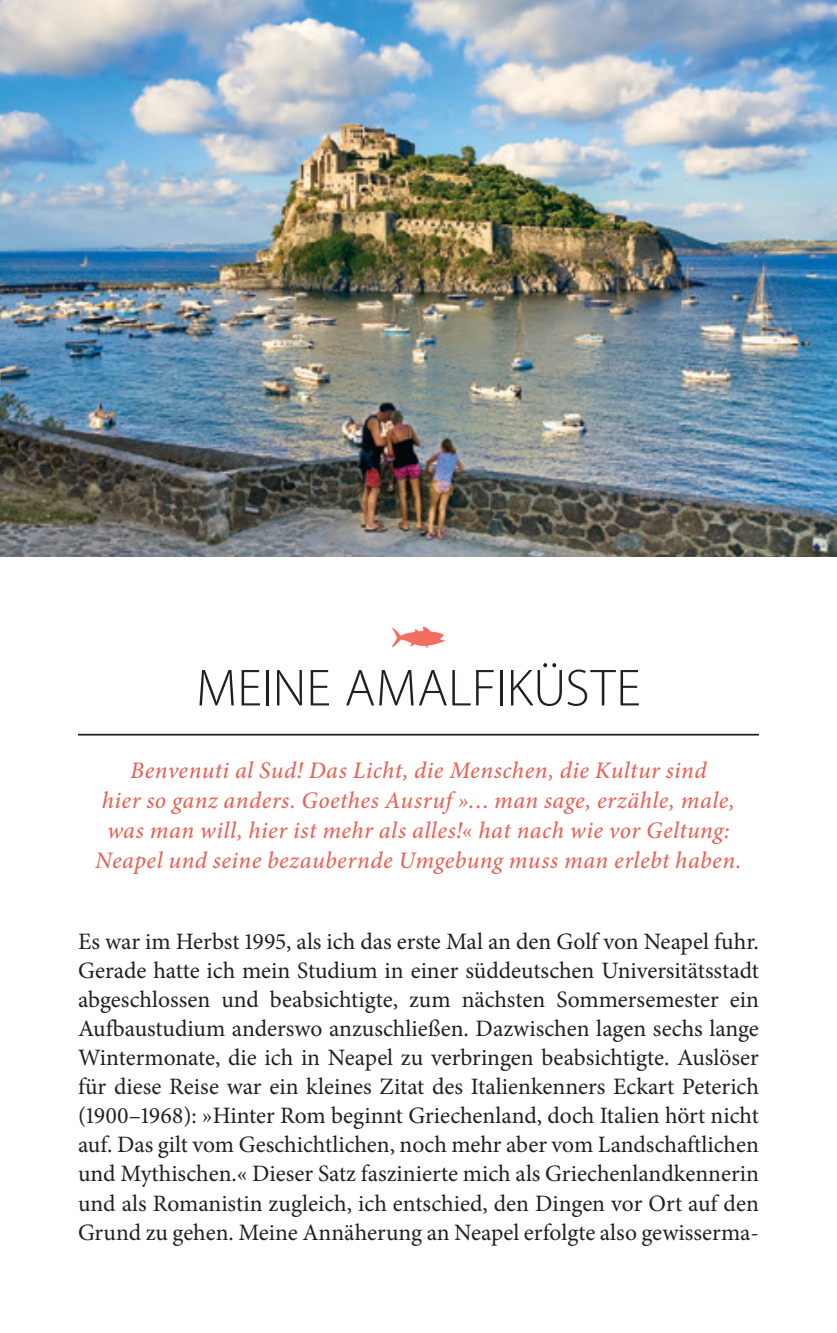
<style>
.page{position:relative;width:837px;height:1333px;background:#fff}
.page>*{position:absolute;margin:0;border:0;box-sizing:border-box;transform-origin:0 0}
.t1{font:300 52.5px "Myriad Pro";letter-spacing:.005em;color:#231f20}
.t2{font:italic 500 23.75px/30px "Minion Pro";letter-spacing:.02em;color:#e76457;text-align:center}
.t3{font:23.5px/29px "Minion Pro";color:#231f20;text-align:justify}
</style>
<div class="page">
<img style="left:0;top:0;width:836px;height:556px">
<hr style="left:78px;top:733px;width:680px;height:2px;background:#231f20">
<svg style="left:391px;top:626px;width:54px;height:22px"></svg>
<h1 class="t1" style="left:196px;top:659px;width:446px">MEINE AMALFIKÜSTE</h1>
<p class="t2" style="left:95px;top:755px;width:647px">Benvenuti al Sud! Das Licht, die Menschen, die Kultur sind<br>hier so ganz anders. Goethes Ausruf »… man sage, erzähle, male, was man will, hier ist mehr als alles!« hat nach wie vor Geltung:<br>Neapel und seine bezaubernde Umgebung muss man erlebt haben.</p>
<p class="t3" style="left:78px;top:927px;width:682px">Es war im Herbst 1995, als ich das erste Mal an den Golf von Neapel fuhr.<br>Gerade hatte ich mein Studium in einer süddeutschen Universitätsstadt abgeschlossen und beabsichtigte, zum nächsten Sommersemester ein Aufbaustudium anderswo anzuschließen. Dazwischen lagen sechs lange Wintermonate, die ich in Neapel zu verbringen beabsichtigte. Auslöser für diese Reise war ein kleines Zitat des Italienkenners Eckart Peterich (1900–1968): »Hinter Rom beginnt Griechenland, doch Italien hört nicht auf. Das gilt vom Geschichtlichen, noch mehr aber vom Landschaftlichen und Mythischen.« Dieser Satz faszinierte mich als Griechenlandkennerin und als Romanistin zugleich, ich entschied, den Dingen vor Ort auf den Grund zu gehen. Meine Annäherung an Neapel erfolgte also gewisserma-</p>
</div>
